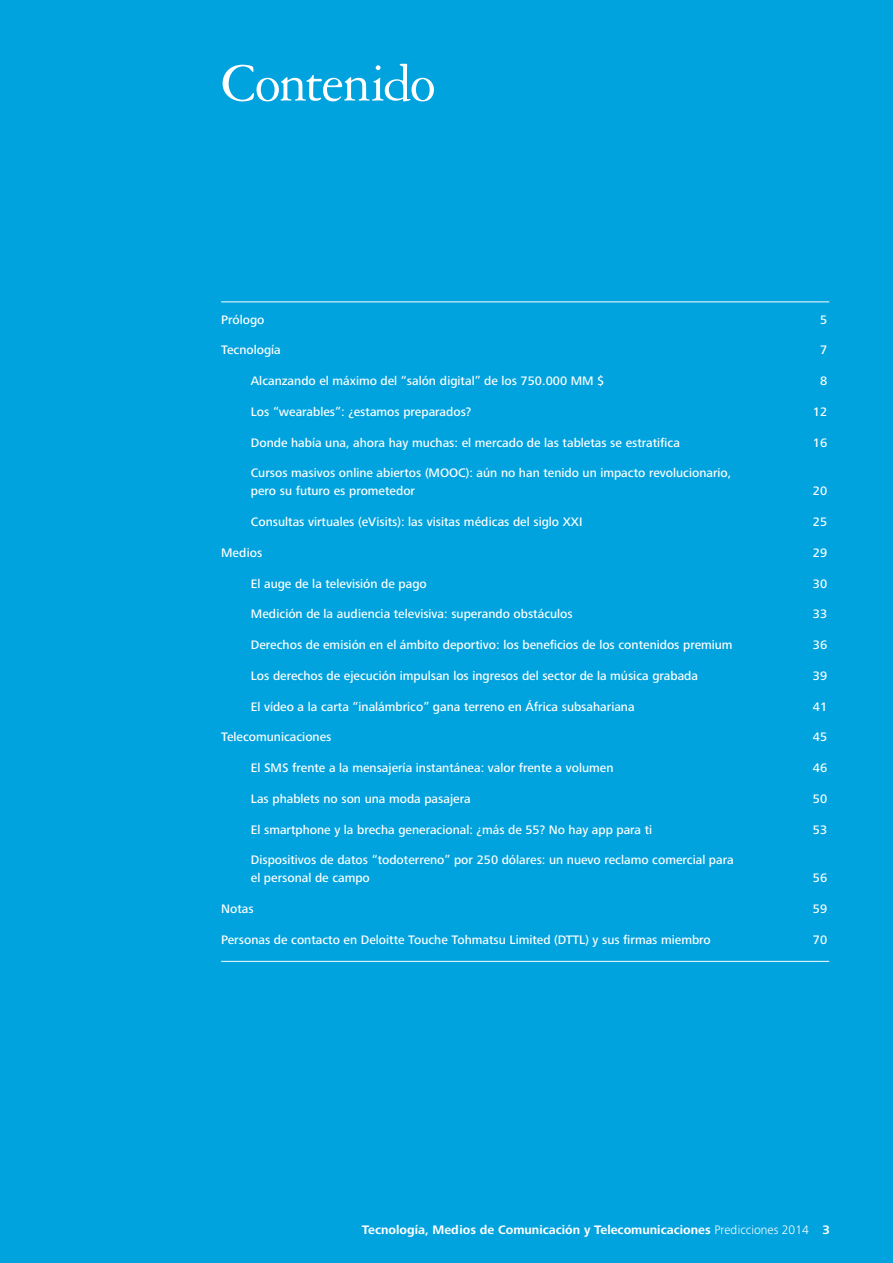
<style>
.page{position:relative;width:893px;height:1263px;background:#00a3de}
.page>*{position:absolute;margin:0;border:0;box-sizing:border-box;transform-origin:0 0}
.t1{font:57px "Garamond 3 LT Std";letter-spacing:-.035em;color:#fff}
.t2{font:500 12.75px/18px "Frutiger Next Pro";color:#fff}
.t3{font:700 12.75px "Frutiger Next Pro";color:#fff}
.s1{font-weight:300}
</style>
<div class="page">
<hr style="left:221px;top:301px;width:608px;height:1px;background:#fff">
<hr style="left:221px;top:961px;width:608px;height:1px;background:#fff">
<h1 class="t1" style="left:221px;top:52px;width:216px">Contenido</h1>
<p class="t2" style="left:221px;top:310px;width:45px">Prólogo</p>
<p class="t2" style="left:820px;top:310px;width:9px">5</p>
<p class="t2" style="left:221px;top:341px;width:61px">Tecnología</p>
<p class="t2" style="left:820px;top:341px;width:9px">7</p>
<p class="t2" style="left:251px;top:372px;width:355px">Alcanzando el máximo del “salón digital” de los 750.000 MM $</p>
<p class="t2" style="left:820px;top:372px;width:9px">8</p>
<p class="t2" style="left:251px;top:403px;width:222px">Los “wearables”: ¿estamos preparados?</p>
<p class="t2" style="left:813px;top:403px;width:16px">12</p>
<p class="t2" style="left:251px;top:433px;width:431px">Donde había una, ahora hay muchas: el mercado de las tabletas se estratifica</p>
<p class="t2" style="left:813px;top:433px;width:16px">16</p>
<p class="t2" style="left:251px;top:464px;width:482px">Cursos masivos online abiertos (MOOC): aún no han tenido un impacto revolucionario, pero su futuro es prometedor</p>
<p class="t2" style="left:813px;top:482px;width:16px">20</p>
<p class="t2" style="left:251px;top:513px;width:333px">Consultas virtuales (eVisits): las visitas médicas del siglo XXI</p>
<p class="t2" style="left:813px;top:513px;width:16px">25</p>
<p class="t2" style="left:221px;top:544px;width:43px">Medios</p>
<p class="t2" style="left:813px;top:544px;width:16px">29</p>
<p class="t2" style="left:251px;top:574px;width:177px">El auge de la televisión de pago</p>
<p class="t2" style="left:813px;top:574px;width:16px">30</p>
<p class="t2" style="left:251px;top:605px;width:323px">Medición de la audiencia televisiva: superando obstáculos</p>
<p class="t2" style="left:813px;top:605px;width:16px">33</p>
<p class="t2" style="left:251px;top:636px;width:483px">Derechos de emisión en el ámbito deportivo: los beneficios de los contenidos premium</p>
<p class="t2" style="left:813px;top:636px;width:16px">36</p>
<p class="t2" style="left:251px;top:667px;width:449px">Los derechos de ejecución impulsan los ingresos del sector de la música grabada</p>
<p class="t2" style="left:813px;top:667px;width:16px">39</p>
<p class="t2" style="left:251px;top:697px;width:385px">El vídeo a la carta “inalámbrico” gana terreno en África subsahariana</p>
<p class="t2" style="left:813px;top:697px;width:16px">41</p>
<p class="t2" style="left:221px;top:728px;width:112px">Telecomunicaciones</p>
<p class="t2" style="left:813px;top:728px;width:16px">45</p>
<p class="t2" style="left:251px;top:759px;width:364px">El SMS frente a la mensajería instantánea: valor frente a volumen</p>
<p class="t2" style="left:813px;top:759px;width:16px">46</p>
<p class="t2" style="left:251px;top:790px;width:221px">Las phablets no son una moda pasajera</p>
<p class="t2" style="left:813px;top:790px;width:16px">50</p>
<p class="t2" style="left:251px;top:820px;width:403px">El smartphone y la brecha generacional: ¿más de 55? No hay app para ti</p>
<p class="t2" style="left:813px;top:820px;width:16px">53</p>
<p class="t2" style="left:251px;top:851px;width:484px">Dispositivos de datos “todoterreno” por 250 dólares: un nuevo reclamo comercial para el personal de campo</p>
<p class="t2" style="left:813px;top:869px;width:16px">56</p>
<p class="t2" style="left:221px;top:900px;width:34px">Notas</p>
<p class="t2" style="left:813px;top:900px;width:16px">59</p>
<p class="t2" style="left:221px;top:931px;width:491px">Personas de contacto en Deloitte Touche Tohmatsu Limited (DTTL) y sus firmas miembro</p>
<p class="t2" style="left:813px;top:931px;width:16px">70</p>
<p class="t3" style="left:362px;top:1222px;width:470px">Tecnología, Medios de Comunicación y Telecomunicaciones <span class="s1">Predicciones 2014</span> 3</p>
</div>
